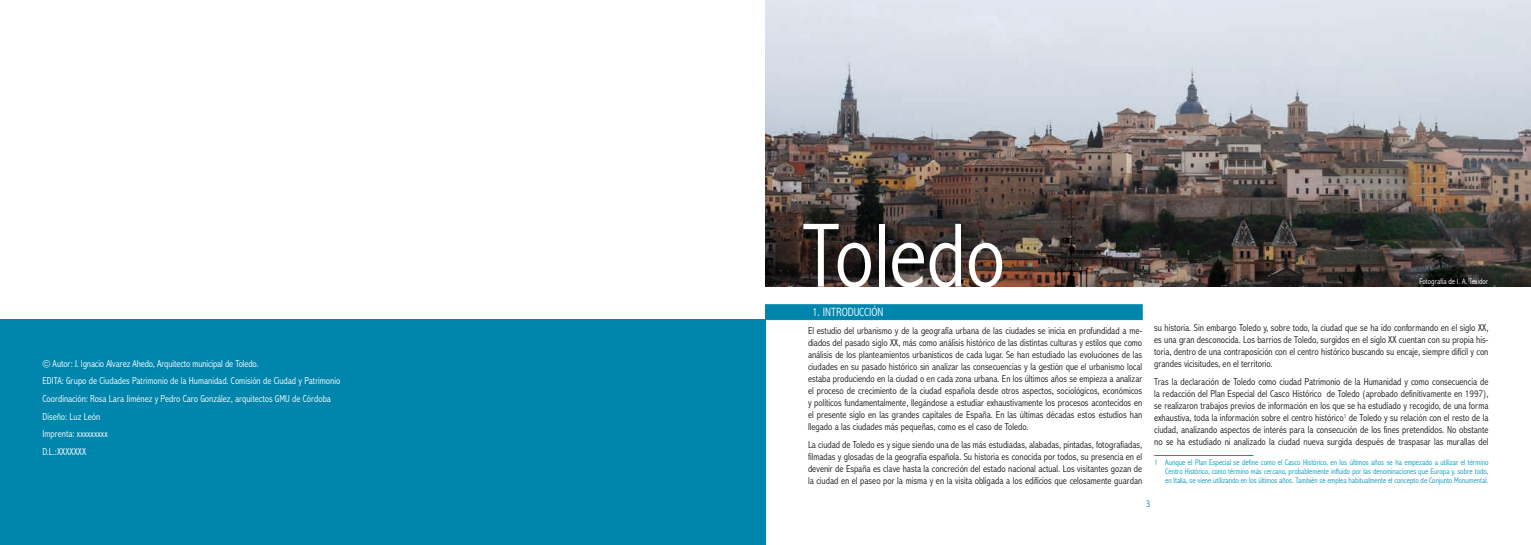
<style>
.page{position:relative;width:1531px;height:545px;background:#fff}
.page>*{position:absolute;margin:0;border:0;box-sizing:border-box;transform-origin:0 0}
.t1{font:300 condensed 92px "Abadi";color:#fff}
.t2{font:300 condensed 12px "Abadi";color:#fff}
.t3{font:300 condensed 10px/12px "Abadi";color:#1a171c;text-align:justify}
.t4{font:300 condensed 10px/17.7px "Abadi";color:#fff}
.t5{font:300 condensed 10px "Abadi";color:#0085ad}
.t6{font:300 condensed 8px/9px "Abadi";color:#009abc;text-align:justify}
.t7{font:300 condensed 8px "Abadi";color:#fff}
</style>
<div class="page">
<img style="left:765px;top:0;width:766px;height:286px">
<div style="left:765px;top:304px;width:377px;height:15px;background:#0085ad;border:1px solid #0085ad"></div>
<hr style="left:1154px;top:455px;width:99px;height:1px;background:#009abc">
<div style="left:0;top:319px;width:765px;height:225px;background:#0085ad"></div>
<p class="t4" style="left:43px;top:354px;width:299px">© Autor: J. Ignacio Alvarez Ahedo, Arquitecto municipal de Toledo.<br>EDITA: Grupo de Ciudades Patrimonio de la Humanidad. Comisión de Ciudad y Patrimonio Coordinación: Rosa Lara Jiménez y Pedro Caro González, arquitectos GMU de Córdoba Diseño: Luz León<br>Imprenta: xxxxxxxxx<br>D.L.:XXXXXXX</p>
<h1 class="t1" style="left:802px;top:202px;width:204px">Toledo</h1>
<p class="t2" style="left:812px;top:305px;width:73px">1. INTRODUCCIÓN</p>
<p class="t3" style="left:808px;top:324px;width:336px">El estudio del urbanismo y de la geografía urbana de las ciudades se inicia en profundidad a me&shy;diados del pasado siglo XX, más como análisis histórico de las distintas culturas y estilos que como análisis de los planteamientos urbanísticos de cada lugar. Se han estudiado las evoluciones de las ciudades en su pasado histórico sin analizar las consecuencias y la gestión que el urbanismo local estaba produciendo en la ciudad o en cada zona urbana. En los últimos años se empieza a analizar el proceso de crecimiento de la ciudad española desde otros aspectos, sociológicos, económicos y políticos fundamentalmente, llegándose a estudiar exhaustivamente los procesos acontecidos en el presente siglo en las grandes capitales de España. En las últimas décadas estos estudios han llegado a las ciudades más pequeñas, como es el caso de Toledo.</p>
<p class="t3" style="left:808px;top:438px;width:336px">La ciudad de Toledo es y sigue siendo una de las más estudiadas, alabadas, pintadas, fotografiadas, filmadas y glosadas de la geografía española. Su historia es conocida por todos, su presencia en el devenir de España es clave hasta la concreción del estado nacional actual. Los visitantes gozan de la ciudad en el paseo por la misma y en la visita obligada a los edificios que celosamente guardan</p>
<p class="t7" style="left:1419px;top:276px;width:70px">Fotografía de I. A. Texidor</p>
<p class="t3" style="left:1154px;top:321px;width:336px">su historia. Sin embargo Toledo y, sobre todo, la ciudad que se ha ido conformando en el siglo XX, es una gran desconocida. Los barrios de Toledo, surgidos en el siglo XX cuentan con su propia his&shy;toria, dentro de una contraposición con el centro histórico buscando su encaje, siempre difícil y con grandes vicisitudes, en el territorio.</p>
<p class="t3" style="left:1154px;top:375px;width:336px">Tras la declaración de Toledo como ciudad Patrimonio de la Humanidad y como consecuencia de la redacción del Plan Especial del Casco Histórico de Toledo (aprobado definitivamente en 1997), se realizaron trabajos previos de información en los que se ha estudiado y recogido, de una forma exhaustiva, toda la información sobre el centro histórico<sup>1</sup> de Toledo y su relación con el resto de la ciudad, analizando aspectos de interés para la consecución de los fines pretendidos. No obstante no se ha estudiado ni analizado la ciudad nueva surgida después de traspasar las murallas del</p>
<p class="t6" style="left:1165px;top:457px;width:325px;text-indent:-11px">1 Aunque el Plan Especial se define como el Casco Histórico, en los últimos años se ha empezado a utilizar el término Centro Histórico, como término más cercano, probablemente influido por las denominaciones que Europa y, sobre todo, en Italia, se viene utilizando en los últimos años. También se emplea habitualmente el concepto de Conjunto Monumental.</p>
<p class="t5" style="left:1146px;top:497px;width:6px">3</p>
</div>
